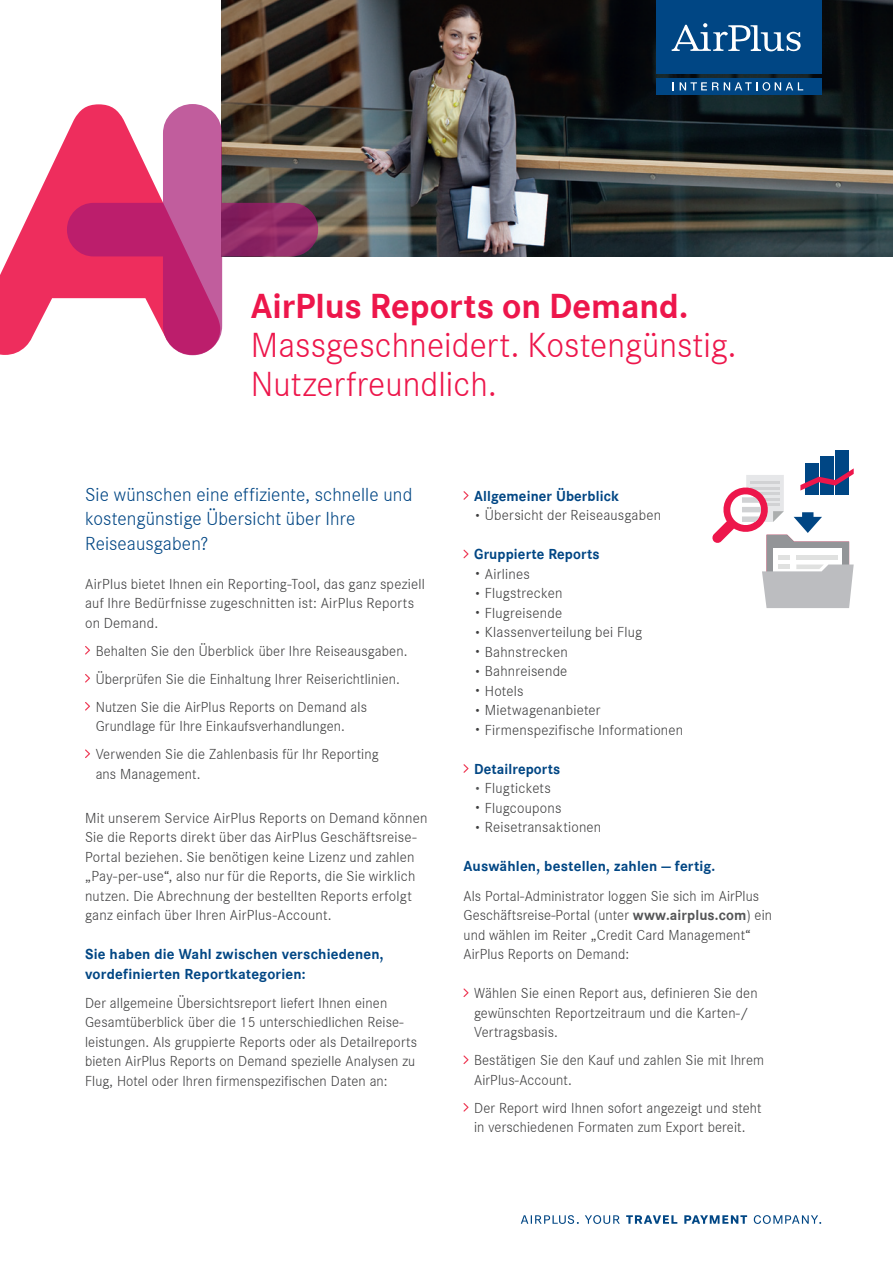
<style>
.page{position:relative;width:893px;height:1263px;background:#fff}
.page>*{position:absolute;margin:0;border:0;box-sizing:border-box;transform-origin:0 0}
.DE_Überschrift_24_26{font:300 36px "Corporate S";color:#ed164b}
.DE_Überschrift_24_26-2{font:700 36px "Corporate S";color:#ed164b}
.DE_Einleitung_oder_Z{font:300 19.5px/24.3px "Corporate S";letter-spacing:.005em;color:#004684}
.DE_Fließtext_10_13{font:300 15px/19.5px "Corporate S";letter-spacing:.015em;color:#3e3e3f}
.Copy{font:300 15px/19.5px "Corporate S";letter-spacing:.01em;color:#3e3e3f}
.DE_Subhead___Abstand{font:700 15px/19.5px "Corporate S";letter-spacing:.01em;color:#004684}
.Zwischenüberschrifte{font:700 15px "Corporate S";letter-spacing:.01em;color:#004684}
.Zwischenüberschrifte-2{font:300 15px "Corporate S";letter-spacing:.01em;color:#3e3e3f}
.s1{font-size:10.5px}
.s2{font-size:10.5px;color:#545557}
.s3{font-weight:700;color:#545557}
</style>
<div class="page">
<img style="left:222px;top:0;width:671px;height:256px">
<div style="left:656px;top:78px;width:165px;height:17px;background:#004684"></div>
<div style="left:656px;top:0;width:165px;height:73px;background:#004684"></div>
<svg style="left:672px;top:23px;width:129px;height:29px"></svg>
<svg style="left:680px;top:82px;width:123px;height:9px"></svg>
<svg style="left:521px;top:1215px;width:300px;height:9px"></svg>
<svg style="left:0;top:134px;width:67px;height:221px;fill:#ee2d5d"></svg>
<svg style="left:67px;top:104px;width:251px;height:251px"></svg>
<svg style="left:85px;top:646px;width:5px;height:8px"></svg>
<svg style="left:85px;top:674px;width:5px;height:8px"></svg>
<svg style="left:85px;top:702px;width:5px;height:8px"></svg>
<svg style="left:85px;top:749px;width:5px;height:9px"></svg>
<svg style="left:463px;top:491px;width:6px;height:9px"></svg>
<svg style="left:463px;top:550px;width:6px;height:8px"></svg>
<svg style="left:463px;top:764px;width:6px;height:9px"></svg>
<svg style="left:463px;top:988px;width:6px;height:9px"></svg>
<svg style="left:463px;top:1055px;width:6px;height:9px"></svg>
<svg style="left:463px;top:1103px;width:6px;height:8px"></svg>
<div style="left:805px;top:463px;width:14px;height:32px;background:#004684"></div>
<div style="left:820px;top:457px;width:14px;height:38px;background:#004684"></div>
<div style="left:835px;top:450px;width:14px;height:45px;background:#004684"></div>
<svg style="left:712px;top:468px;width:142px;height:140px"></svg>
<p class="DE_Überschrift_24_26-2" style="left:251px;top:281px;width:439px">AirPlus Reports on Demand.</p>
<p class="DE_Überschrift_24_26" style="left:251px;top:322px;width:487px">Massgeschneidert. Kostengünstig.</p>
<p class="DE_Überschrift_24_26" style="left:251px;top:361px;width:248px">Nutzerfreundlich.</p>
<p class="DE_Einleitung_oder_Z" style="left:85px;top:481px;width:329px">Sie wünschen eine effiziente, schnelle und kostengünstige Übersicht über Ihre<br>Reiseausgaben?</p>
<p class="DE_Fließtext_10_13" style="left:85px;top:573px;width:341px">AirPlus bietet Ihnen ein Reporting-Tool, das ganz speziell auf Ihre Bedürfnisse zugeschnitten ist: AirPlus Reports on Demand.</p>
<p class="Copy" style="left:96px;top:640px;width:313px">Behalten Sie den Überblick über Ihre Reiseausgaben.</p>
<p class="Copy" style="left:96px;top:668px;width:306px">Überprüfen Sie die Einhaltung Ihrer Reiserichtlinien.</p>
<p class="Copy" style="left:96px;top:696px;width:273px">Nutzen Sie die AirPlus Reports on Demand als<br>Grundlage für Ihre Einkaufsverhandlungen.</p>
<p class="Copy" style="left:96px;top:744px;width:285px">Verwenden Sie die Zahlenbasis für Ihr Reporting ans Management.</p>
<p class="DE_Fließtext_10_13" style="left:85px;top:807px;width:344px">Mit unserem Service AirPlus Reports on Demand können Sie die Reports direkt über das AirPlus Geschäftsreise-Portal beziehen. Sie benötigen keine Lizenz und zahlen „Pay-per-use“, also nur für die Reports, die Sie wirklich nutzen. Die Abrechnung der bestellten Reports erfolgt ganz einfach über Ihren AirPlus-Account.</p>
<p class="DE_Subhead___Abstand" style="left:85px;top:944px;width:300px">Sie haben die Wahl zwischen verschiedenen, vordefinierten Reportkategorien:</p>
<p class="Zwischenüberschrifte-2" style="left:85px;top:993px;width:304px">Der allgemeine Übersichtsreport liefert Ihnen einen</p>
<p class="DE_Fließtext_10_13" style="left:85px;top:1012px;width:320px">Gesamtüberblick über die 15 unterschiedlichen Reise-</p>
<p class="DE_Fließtext_10_13" style="left:85px;top:1032px;width:333px;text-align:justify">leistungen. Als gruppierte Reports oder als Detailreports bieten AirPlus Reports on Demand spezielle Analysen zu Flug, Hotel oder Ihren firmenspezifischen Daten an:</p>
<p class="Zwischenüberschrifte" style="left:474px;top:485px;width:146px">Allgemeiner Überblick</p>
<p class="DE_Fließtext_10_13" style="left:474px;top:505px;width:189px"><span class="s1">•</span> Übersicht der Reiseausgaben</p>
<p class="Zwischenüberschrifte" style="left:474px;top:544px;width:127px">Gruppierte Reports</p>
<p class="DE_Fließtext_10_13" style="left:474px;top:564px;width:57px"><span class="s1">•</span> Airlines</p>
<p class="DE_Fließtext_10_13" style="left:474px;top:583px;width:90px"><span class="s1">•</span> Flugstrecken</p>
<p class="DE_Fließtext_10_13" style="left:474px;top:603px;width:90px"><span class="s1">•</span> Flugreisende</p>
<p class="DE_Fließtext_10_13" style="left:474px;top:622px;width:169px"><span class="s1">•</span> Klassenverteilung bei Flug</p>
<p class="DE_Fließtext_10_13" style="left:474px;top:642px;width:95px"><span class="s1">•</span> Bahnstrecken</p>
<p class="DE_Fließtext_10_13" style="left:474px;top:661px;width:95px"><span class="s1">•</span> Bahnreisende</p>
<p class="DE_Fließtext_10_13" style="left:474px;top:681px;width:51px"><span class="s1">•</span> Hotels</p>
<p class="DE_Fließtext_10_13" style="left:474px;top:700px;width:128px"><span class="s1">•</span> Mietwagenanbieter</p>
<p class="DE_Fließtext_10_13" style="left:474px;top:720px;width:211px"><span class="s1">•</span> Firmenspezifische Informationen</p>
<p class="Zwischenüberschrifte" style="left:474px;top:758px;width:88px">Detailreports</p>
<p class="DE_Fließtext_10_13" style="left:474px;top:778px;width:78px"><span class="s2">•</span> Flugtickets</p>
<p class="DE_Fließtext_10_13" style="left:474px;top:798px;width:89px"><span class="s1">•</span> Flugcoupons</p>
<p class="DE_Fließtext_10_13" style="left:474px;top:817px;width:129px"><span class="s1">•</span> Reisetransaktionen</p>
<p class="DE_Subhead___Abstand" style="left:463px;top:856px;width:253px">Auswählen, bestellen, zahlen — fertig.</p>
<p class="Copy" style="left:463px;top:885px;width:297px">Als Portal-Administrator loggen Sie sich im AirPlus</p>
<p class="Copy" style="left:463px;top:905px;width:310px">Geschäftsreise-Portal (unter <span class="s3">www.airplus.com</span>) ein</p>
<p class="Copy" style="left:463px;top:924px;width:289px">und wählen im Reiter „Credit Card Management“</p>
<p class="Copy" style="left:463px;top:944px;width:167px">AirPlus Reports on Demand:</p>
<p class="Copy" style="left:474px;top:983px;width:285px">Wählen Sie einen Report aus, definieren Sie den gewünschten Reportzeitraum und die Karten-/<br>Vertragsbasis.</p>
<p class="Copy" style="left:474px;top:1050px;width:291px">Bestätigen Sie den Kauf und zahlen Sie mit Ihrem<br>AirPlus-Account.</p>
<p class="Copy" style="left:474px;top:1097px;width:289px">Der Report wird Ihnen sofort angezeigt und steht in verschiedenen Formaten zum Export bereit.</p>
</div>
